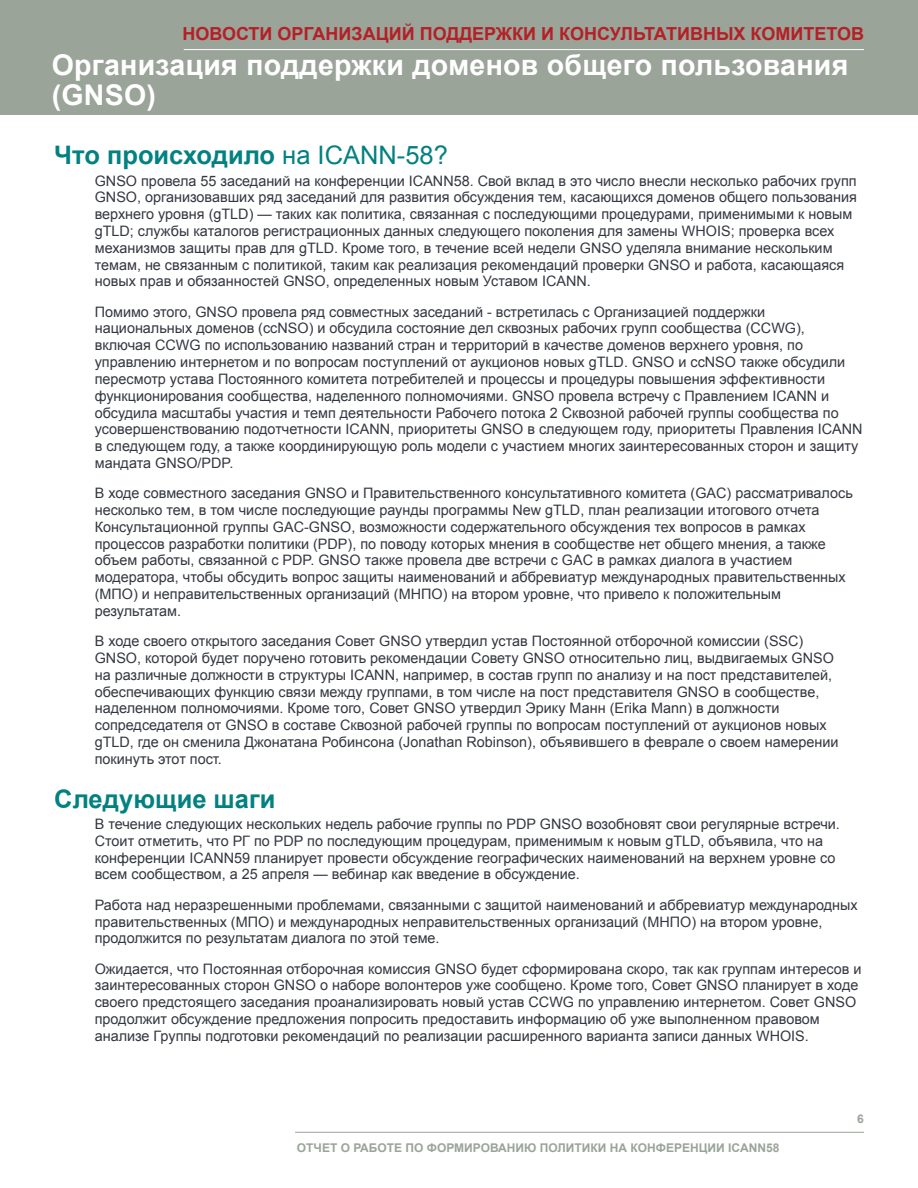
<style>
.page{position:relative;width:918px;height:1188px;background:#fff}
.page>*{position:absolute;margin:0;border:0;box-sizing:border-box;transform-origin:0 0}
.t1{font:700 28.5px/30px "Arial";letter-spacing:.01em;color:#fff}
.t2{font:700 25.5px "Arial";color:#038181}
.t3{font:700 18px "Arial";color:#b42025}
.t4{font:14.4px/16.8px "Arial";color:#343741}
.t5{font:700 12px "Arial";color:#9aa499}
.s1{font-weight:400}
</style>
<div class="page">
<div style="left:0;top:0;width:918px;height:115px;background:#9aa499"></div>
<hr style="left:184px;top:49px;width:680px;height:1px;background:#fff">
<hr style="left:295px;top:1132px;width:569px;height:1px;background:#9aa499">
<p class="t3" style="left:183px;top:22px;width:683px">НОВОСТИ ОРГАНИЗАЦИЙ ПОДДЕРЖКИ И КОНСУЛЬТАТИВНЫХ КОМИТЕТОВ</p>
<h1 class="t1" style="left:52px;top:51px;width:798px">Организация поддержки доменов общего пользования (GNSO)</h1>
<h2 class="t2" style="left:54px;top:138px;width:395px">Что происходило <span class="s1">на ICANN-58?</span></h2>
<p class="t4" style="left:95px;top:172px;width:764px">GNSO провела 55 заседаний на конференции ICANN58. Свой вклад в это число внесли несколько рабочих групп GNSO, организовавших ряд заседаний для развития обсуждения тем, касающихся доменов общего пользования верхнего уровня (gTLD) — таких как политика, связанная с последующими процедурами, применимыми к новым gTLD; службы каталогов регистрационных данных следующего поколения для замены WHOIS; проверка всех механизмов защиты прав для gTLD. Кроме того, в течение всей недели GNSO уделяла внимание нескольким темам, не связанным с политикой, таким как реализация рекомендаций проверки GNSO и работа, касающаяся новых прав и обязанностей GNSO, определенных новым Уставом ICANN.</p>
<p class="t4" style="left:95px;top:303px;width:769px">Помимо этого, GNSO провела ряд совместных заседаний - встретилась с Организацией поддержки национальных доменов (ccNSO) и обсудила состояние дел сквозных рабочих групп сообщества (CCWG), включая CCWG по использованию названий стран и территорий в качестве доменов верхнего уровня, по управлению интернетом и по вопросам поступлений от аукционов новых gTLD. GNSO и ccNSO также обсудили пересмотр устава Постоянного комитета потребителей и процессы и процедуры повышения эффективности функционирования сообщества, наделенного полномочиями. GNSO провела встречу с Правлением ICANN и обсудила масштабы участия и темп деятельности Рабочего потока 2 Сквозной рабочей группы сообщества по усовершенствованию подотчетности ICANN, приоритеты GNSO в следующем году, приоритеты Правления ICANN в следующем году, а также координирующую роль модели с участием многих заинтересованных сторон и защиту мандата GNSO/PDP.</p>
<p class="t4" style="left:95px;top:485px;width:760px">В ходе совместного заседания GNSO и Правительственного консультативного комитета (GAC) рассматривалось несколько тем, в том числе последующие раунды программы New gTLD, план реализации итогового отчета Консультационной группы GAC-GNSO, возможности содержательного обсуждения тех вопросов в рамках процессов разработки политики (PDP), по поводу которых мнения в сообществе нет общего мнения, а также объем работы, связанной с PDP. GNSO также провела две встречи с GAC в рамках диалога в участием модератора, чтобы обсудить вопрос защиты наименований и аббревиатур международных правительственных (МПО) и неправительственных организаций (МНПО) на втором уровне, что привело к положительным результатам.</p>
<p class="t4" style="left:95px;top:633px;width:745px">В ходе своего открытого заседания Совет GNSO утвердил устав Постоянной отборочной комиссии (SSC)<br>GNSO, которой будет поручено готовить рекомендации Совету GNSO относительно лиц, выдвигаемых GNSO на различные должности в структуры ICANN, например, в состав групп по анализу и на пост представителей, обеспечивающих функцию связи между группами, в том числе на пост представителя GNSO в сообществе, наделенном полномочиями. Кроме того, Совет GNSO утвердил Эрику Манн (Erika Mann) в должности сопредседателя от GNSO в составе Сквозной рабочей группы по вопросам поступлений от аукционов новых gTLD, где он сменила Джонатана Робинсона (Jonathan Robinson), объявившего в феврале о своем намерении покинуть этот пост.</p>
<h2 class="t2" style="left:54px;top:782px;width:223px">Следующие шаги</h2>
<p class="t4" style="left:95px;top:816px;width:747px">В течение следующих нескольких недель рабочие группы по PDP GNSO возобновят свои регулярные встречи.<br>Стоит отметить, что РГ по PDP по последующим процедурам, применимым к новым gTLD, объявила, что на конференции ICANN59 планирует провести обсуждение географических наименований на верхнем уровне со всем сообществом, а 25 апреля — вебинар как введение в обсуждение.</p>
<p class="t4" style="left:95px;top:896px;width:764px">Работа над неразрешенными проблемами, связанными с защитой наименований и аббревиатур международных правительственных (МПО) и международных неправительственных организаций (МНПО) на втором уровне, продолжится по результатам диалога по этой теме.</p>
<p class="t4" style="left:95px;top:960px;width:768px">Ожидается, что Постоянная отборочная комиссия GNSO будет сформирована скоро, так как группам интересов и заинтересованных сторон GNSO о наборе волонтеров уже сообщено. Кроме того, Совет GNSO планирует в ходе своего предстоящего заседания проанализировать новый устав CCWG по управлению интернетом. Совет GNSO продолжит обсуждение предложения попросить предоставить информацию об уже выполненном правовом анализе Группы подготовки рекомендаций по реализации расширенного варианта записи данных WHOIS.</p>
<p class="t5" style="left:297px;top:1139px;width:484px">ОТЧЕТ О РАБОТЕ ПО ФОРМИРОВАНИЮ ПОЛИТИКИ НА КОНФЕРЕНЦИИ ICANN58</p>
<p class="t5" style="left:857px;top:1111px;width:8px">6</p>
</div>
